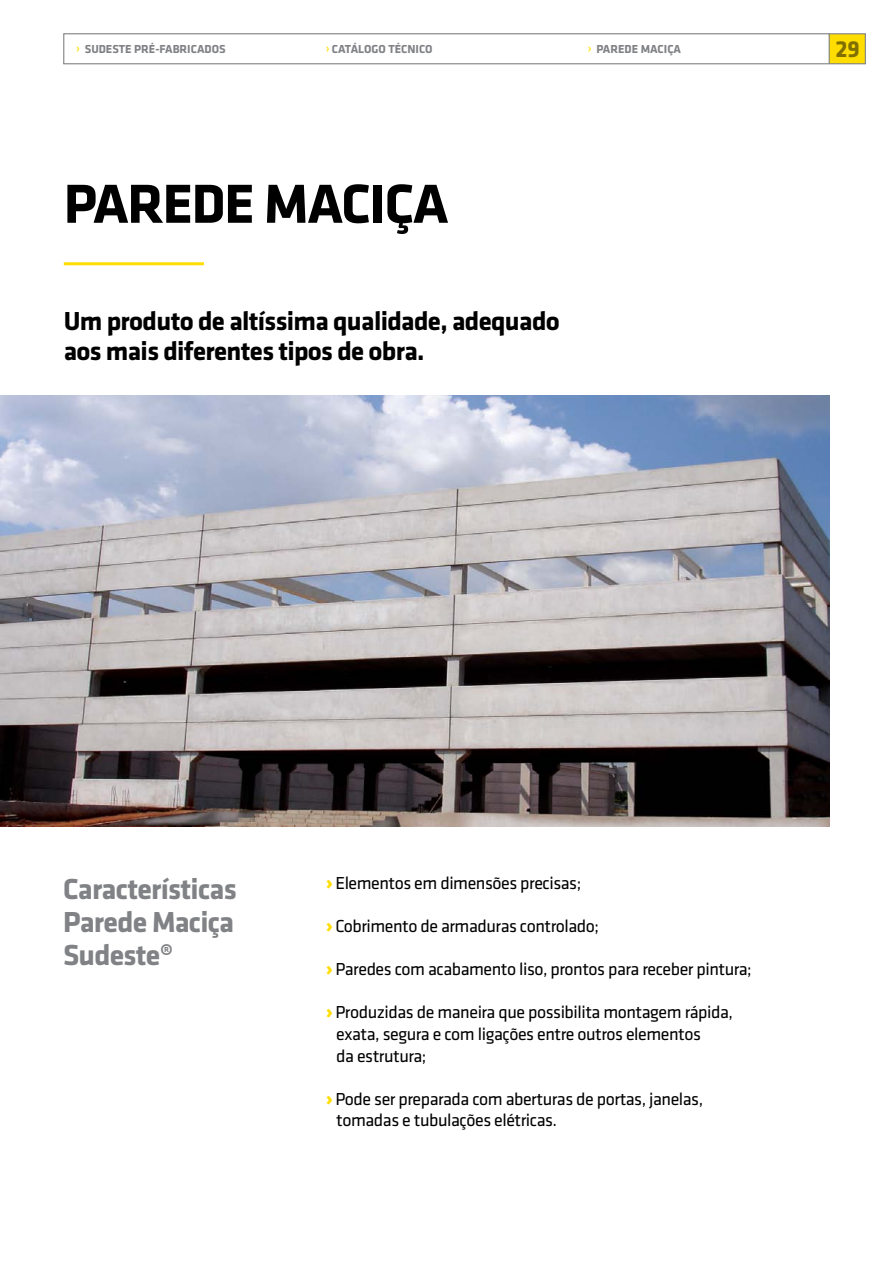
<style>
.page{position:relative;width:893px;height:1263px;background:#fff}
.page>*{position:absolute;margin:0;border:0;box-sizing:border-box;transform-origin:0 0}
.t1{font:700 57px "Klavika";letter-spacing:-.025em;color:#000}
.t2{font:700 30px/33px "Klavika";letter-spacing:-.025em;color:#808285;text-align:justify}
.t3{font:700 27px/30.6px "Klavika";letter-spacing:-.025em;color:#000}
.t4{font:700 24px "Klavika";color:#817000}
.t5{font:18px/21.6px "Klavika";letter-spacing:-.025em;color:#000}
.t6{font:700 12px "Klavika";color:#808285}
.s1{font-family:"Myriad Pro";color:#fd0}
.s2{font-family:"Gotham";font-weight:900;color:#fd0}
</style>
<div class="page">
<div style="left:63px;top:33px;width:767px;height:32px;border:1px solid #808285"></div>
<svg style="left:828px;top:33px;width:38px;height:32px"></svg>
<img style="left:0;top:395px;width:829px;height:431px">
<hr style="left:64px;top:262px;width:140px;height:3px;background:#fd0">
<p class="t6" style="left:77px;top:42px;width:151px"><span class="s1">›</span> SUDESTE PRÉ-FABRICADOS</p>
<p class="t6" style="left:326px;top:42px;width:108px"><span class="s1">›</span> CATÁLOGO TÉCNICO</p>
<p class="t6" style="left:588px;top:42px;width:94px"><span class="s1">›</span> PAREDE MACIÇA</p>
<h3 class="t4" style="left:835px;top:36px;width:26px">29</h3>
<h1 class="t1" style="left:64px;top:173px;width:386px">PAREDE MACIÇA</h1>
<h3 class="t3" style="left:64px;top:306px;width:498px">Um produto de altíssima qualidade, adequado aos mais diferentes tipos de obra.</h3>
<h2 class="t2" style="left:63px;top:873px;width:175px">Características Parede Maciça Sudeste®</h2>
<p class="t5" style="left:326px;top:872px;width:257px"><span class="s2">›</span> Elementos em dimensões precisas;</p>
<p class="t5" style="left:326px;top:915px;width:275px"><span class="s2">›</span> Cobrimento de armaduras controlado;</p>
<p class="t5" style="left:326px;top:959px;width:427px"><span class="s2">›</span> Paredes com acabamento liso, prontos para receber pintura;</p>
<p class="t5" style="left:336px;top:1002px;width:398px;text-indent:-10px"><span class="s2">›</span> Produzidas de maneira que possibilita montagem rápida, exata, segura e com ligações entre outros elementos<br>da estrutura;</p>
<p class="t5" style="left:336px;top:1088px;width:369px;text-indent:-10px"><span class="s2">›</span> Pode ser preparada com aberturas de portas, janelas, tomadas e tubulações elétricas.</p>
</div>
